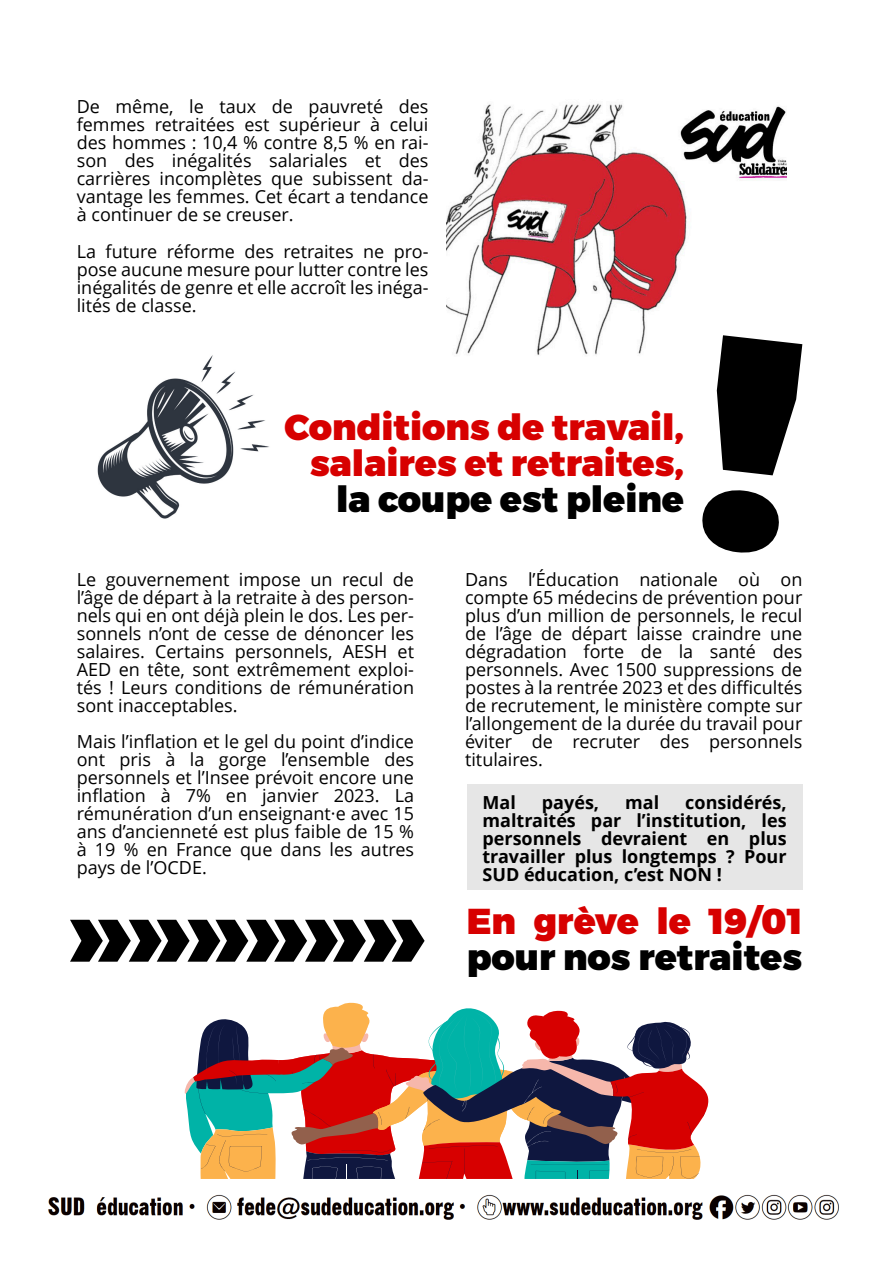
<style>
.page{position:relative;width:893px;height:1263px;background:#fff}
.page>*{position:absolute;margin:0;border:0;box-sizing:border-box;transform-origin:0 0}
.t1{font:900 108px "Montserrat";color:#000}
.t2{font:900 36px/36px "Montserrat";color:#d70000;text-align:right}
.t3{font:900 36px "Montserrat";color:#000}
.t4{font:18px/18px "Open Sans";color:#000;text-align:justify}
.t5{font:700 18px/18px "Open Sans";color:#000;text-align:justify}
</style>
<div class="page">
<img style="left:48px;top:1194px;width:792px;height:26px">
<div style="left:467px;top:784px;width:335px;height:106px;background:#e6e6e6"></div>
<img style="left:446px;top:103px;width:341px;height:252px">
<svg style="left:702px;top:335px;width:100px;height:218px"></svg>
<img style="left:97px;top:355px;width:172px;height:164px">
<svg style="left:184px;top:1002px;width:525px;height:177px"></svg>
<p class="t4" style="left:77px;top:100px;width:353px">De même, le taux de pauvreté des femmes retraitées est supérieur à celui des hommes : 10,4 % contre 8,5 % en rai&shy;son des inégalités salariales et des carrières incomplètes que subissent da&shy;vantage les femmes. Cet écart a tendance à continuer de se creuser.</p>
<p class="t4" style="left:77px;top:244px;width:353px">La future réforme des retraites ne pro&shy;pose aucune mesure pour lutter contre les inégalités de genre et elle accroît les inéga&shy;lités de classe.</p>
<h2 class="t2" style="left:284px;top:409px;width:401px">Conditions de travail, salaires et retraites,</h2>
<h2 class="t3" style="left:336px;top:477px;width:349px">la coupe est pleine</h2>
<p class="t4" style="left:77px;top:572px;width:339px">Le gouvernement impose un recul de l’âge de départ à la retraite à des person&shy;nels qui en ont déjà plein le dos. Les per&shy;sonnels n’ont de cesse de dénoncer les salaires. Certains personnels, AESH et AED en tête, sont extrêmement exploi&shy;tés ! Leurs conditions de rémunération sont inacceptables.</p>
<p class="t4" style="left:77px;top:734px;width:339px">Mais l’inflation et le gel du point d’indice ont pris à la gorge l’ensemble des personnels et l’Insee prévoit encore une inflation à 7% en janvier 2023. La rémunération d’un enseignant·e avec 15 ans d’ancienneté est plus faible de 15 % à 19 % en France que dans les autres pays de l’OCDE.</p>
<h1 class="t1" style="left:70px;top:865px;width:354px">»»»»»»</h1>
<p class="t4" style="left:465px;top:572px;width:339px">Dans l’Éducation nationale où on compte 65 médecins de prévention pour plus d’un million de personnels, le recul de l’âge de départ laisse craindre une dégradation forte de la santé des personnels. Avec 1500 suppressions de postes à la rentrée 2023 et des difficultés de recrutement, le ministère compte sur l’allongement de la durée du travail pour éviter de recruter des personnels titulaires.</p>
<p class="t5" style="left:482px;top:795px;width:35px">Mal</p>
<p class="t5" style="left:542px;top:795px;width:59px">payés,</p>
<p class="t5" style="left:625px;top:795px;width:36px">mal</p>
<p class="t5" style="left:482px;top:795px;width:306px;text-indent:203px">considérés, maltraités par l’institution, les personnels devraient en plus travailler plus longtemps ? Pour SUD éducation, c’est NON !</p>
<h2 class="t2" style="left:467px;top:903px;width:337px">En grève le 19/01</h2>
<h2 class="t3" style="left:467px;top:935px;width:337px">pour nos retraites</h2>
</div>
